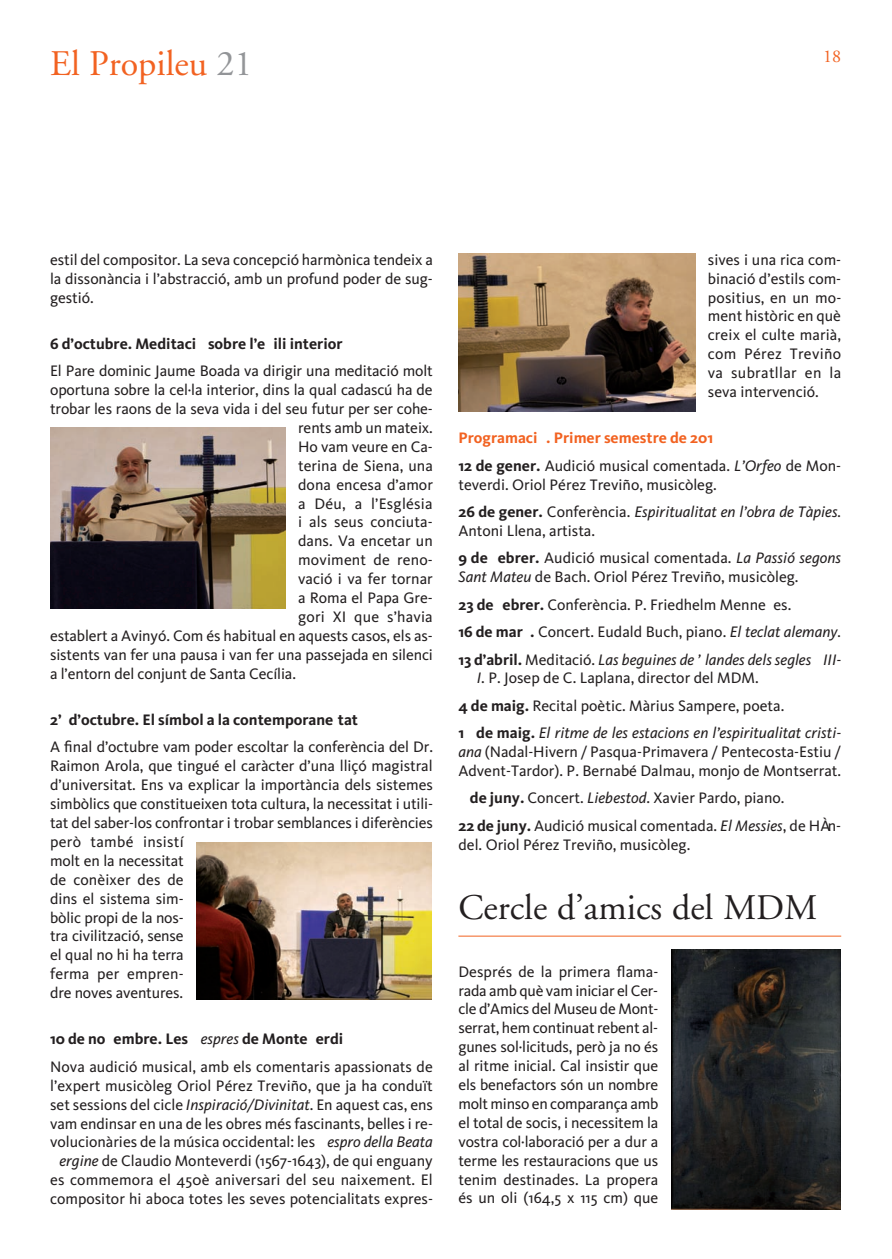
<style>
.page{position:relative;width:892px;height:1259px;background:#fff}
.page>*{position:absolute;margin:0;border:0;box-sizing:border-box;transform-origin:0 0}
.t1{font:36px "Adobe Garamond";color:#231f20}
.t2{font:36px "Adobe Garamond";color:#f26221}
.t3{font:18px "Adobe Garamond";color:#f26221}
.t4{font:15.75px/18.9px "Kievit";color:#231f20}
.t5{font:700 15.75px "Kievit";color:#231f20}
.t6{font:700 15.75px/27.5px "Kievit";color:#f26221}
.s1{color:#939598}
.s2{font-weight:700}
.s3{font-style:italic}
.s4{color:#231f20}
.s5{font-weight:400;color:#231f20}
.s6{font-weight:400;font-style:italic;color:#231f20}
</style>
<div class="page">
<hr style="left:458px;top:936px;width:383px;height:1px;background:#f26221">
<img style="left:671px;top:949px;width:169px;height:261px">
<img style="left:196px;top:842px;width:236px;height:157px">
<img style="left:458px;top:253px;width:237px;height:159px">
<img style="left:50px;top:427px;width:235px;height:181px">
<h1 class="t2" style="left:50px;top:45px;width:204px">El Propileu <span class="s1">21</span></h1>
<p class="t3" style="left:823px;top:47px;width:19px">18</p>
<p class="t4" style="left:50px;top:250px;width:384px;text-align:justify">estil del compositor. La seva concepció harmònica tendeix a la dissonància i l’abstracció, amb un profund poder de sug&shy;gestió.</p>
<p class="t5" style="left:50px;top:334px;width:294px">6 d’octubre. Meditació sobre l’exili interior</p>
<p class="t4" style="left:50px;top:362px;width:384px">El Pare dominic Jaume Boada va dirigir una meditació molt</p>
<p class="t4" style="left:50px;top:381px;width:384px">oportuna sobre la cel·la interior, dins la qual cadascú ha de</p>
<p class="t4" style="left:50px;top:399px;width:384px">trobar les raons de la seva vida i del seu futur per ser cohe-</p>
<p class="t4" style="left:298px;top:418px;width:136px">rents amb un mateix.</p>
<p class="t4" style="left:298px;top:437px;width:136px">Ho vam veure en Ca-</p>
<p class="t4" style="left:298px;top:456px;width:136px">terina de Siena, una</p>
<p class="t4" style="left:298px;top:475px;width:136px">dona encesa d’amor</p>
<p class="t4" style="left:298px;top:494px;width:136px">a Déu, a l’Església</p>
<p class="t4" style="left:298px;top:513px;width:136px">i als seus conciuta-</p>
<p class="t4" style="left:298px;top:532px;width:136px">dans. Va encetar un</p>
<p class="t4" style="left:298px;top:551px;width:136px">moviment de reno-</p>
<p class="t4" style="left:298px;top:570px;width:136px">vació i va fer tornar</p>
<p class="t4" style="left:298px;top:588px;width:136px">a Roma el Papa Gre-</p>
<p class="t4" style="left:298px;top:607px;width:136px">gori XI que s’havia</p>
<p class="t4" style="left:50px;top:626px;width:384px">establert a Avinyó. Com és habitual en aquests casos, els as-</p>
<p class="t4" style="left:50px;top:645px;width:384px">sistents van fer una pausa i van fer una passejada en silenci</p>
<p class="t4" style="left:50px;top:664px;width:247px">a l’entorn del conjunt de Santa Cecília.</p>
<p class="t5" style="left:50px;top:710px;width:309px">27 d’octubre. El símbol a la contemporaneïtat</p>
<p class="t4" style="left:50px;top:738px;width:384px">A final d’octubre vam poder escoltar la conferència del Dr.<br>Raimon Arola, que tingué el caràcter d’una lliçó magistral d’universitat. Ens va explicar la importància dels sistemes simbòlics que constitueixen tota cultura, la necessitat i utili&shy;tat del saber-los confrontar i trobar semblances i diferències però també insistí<br>molt en la necessitat<br>de conèixer des de<br>dins el sistema sim-<br>bòlic propi de la nos-<br>tra civilització, sense<br>el qual no hi ha terra<br>ferma per empren-<br>dre noves aventures.</p>
<p class="t4" style="left:50px;top:1026px;width:384px;line-height:27.5px"><span class="s2">10 de novembre. Les</span> <span class="s3">Vespres</span> <span class="s2">de Monteverdi<br></span>Nova audició musical, amb els comentaris apassionats de</p>
<p class="t4" style="left:50px;top:1076px;width:384px;text-align:justify">l’expert musicòleg Oriol Pérez Treviño, que ja ha conduït set sessions del cicle <span class="s3">Inspiració/Divinitat</span>. En aquest cas, ens vam endinsar en una de les obres més fascinants, belles i re&shy;volucionàries de la música occidental: les <span class="s3">Vespro della Beata Vergine</span> de Claudio Monteverdi (1567-1643), de qui enguany es commemora el 450è aniversari del seu naixement. El compositor hi aboca totes les seves potencialitats expres-</p>
<p class="t4" style="left:708px;top:250px;width:135px;text-align:justify">sives i una rica com&shy;binació d’estils com&shy;positius, en un mo&shy;ment històric en què creix el culte marià, com Pérez Treviño va subratllar en la seva intervenció.</p>
<p class="t6" style="left:458px;top:424px;width:384px">Programació. Primer semestre de 2018<br><span class="s4">12 de gener.</span> <span class="s5">Audició musical comentada.</span> <span class="s6">L’Orfeo</span> <span class="s5">de Mon-</span></p>
<p class="t4" style="left:458px;top:471px;width:384px;line-height:27.5px">teverdi. Oriol Pérez Treviño, musicòleg.<br><span class="s2">26 de gener.</span> Conferència. <span class="s3">Espiritualitat en l’obra de Tàpies.</span></p>
<p class="t4" style="left:458px;top:517px;width:384px;line-height:27.5px">Antoni Llena, artista.<br><span class="s2">9 de febrer.</span> Audició musical comentada. <span class="s3">La Passió segons</span></p>
<p class="t4" style="left:458px;top:563px;width:384px;line-height:27.5px"><span class="s3">Sant Mateu</span> de Bach. Oriol Pérez Treviño, musicòleg.<br><span class="s2">23 de febrer.</span> Conferència. P. Friedhelm Mennekes.<br><span class="s2">16 de març.</span> Concert. Eudald Buch, piano. <span class="s3">El teclat alemany.<br></span><span class="s2">13 d’abril.</span> Meditació. <span class="s3">Las beguines de Flandes dels segles XIII-</span></p>
<p class="t4" style="left:458px;top:665px;width:384px;line-height:27.5px"><span class="s3">XVI</span>. P. Josep de C. Laplana, director del MDM.<br><span class="s2">4 de maig.</span> Recital poètic. Màrius Sampere, poeta.<br><span class="s2">18 de maig.</span> <span class="s3">El ritme de les estacions en l’espiritualitat cristi-</span></p>
<p class="t4" style="left:458px;top:743px;width:384px"><span class="s3">ana</span> (Nadal-Hivern / Pasqua-Primavera / Pentecosta-Estiu /<br>Advent-Tardor). P. Bernabé Dalmau, monjo de Montserrat.</p>
<p class="t4" style="left:458px;top:785px;width:384px;line-height:27.5px"><span class="s2">8 de juny.</span> Concert. <span class="s3">Liebestod</span>. Xavier Pardo, piano.<br><span class="s2">22 de juny.</span> Audició musical comentada. <span class="s3">El Messies</span>, de Hän-</p>
<p class="t4" style="left:458px;top:835px;width:233px">del. Oriol Pérez Treviño, musicòleg.</p>
<h1 class="t1" style="left:458px;top:889px;width:360px">Cercle d’amics del MDM</h1>
<p class="t4" style="left:458px;top:962px;width:201px;text-align:justify">Després de la primera flama&shy;rada amb què vam iniciar el Cer&shy;cle d’Amics del Museu de Mont&shy;serrat, hem continuat rebent al&shy;gunes sol·licituds, però ja no és al ritme inicial. Cal insistir que els benefactors són un nombre molt minso en comparança amb el total de socis, i necessitem la vostra col·laboració per a dur a terme les restauracions que us tenim destinades. La propera és un oli (164,5 x 115 cm) que</p>
</div>
